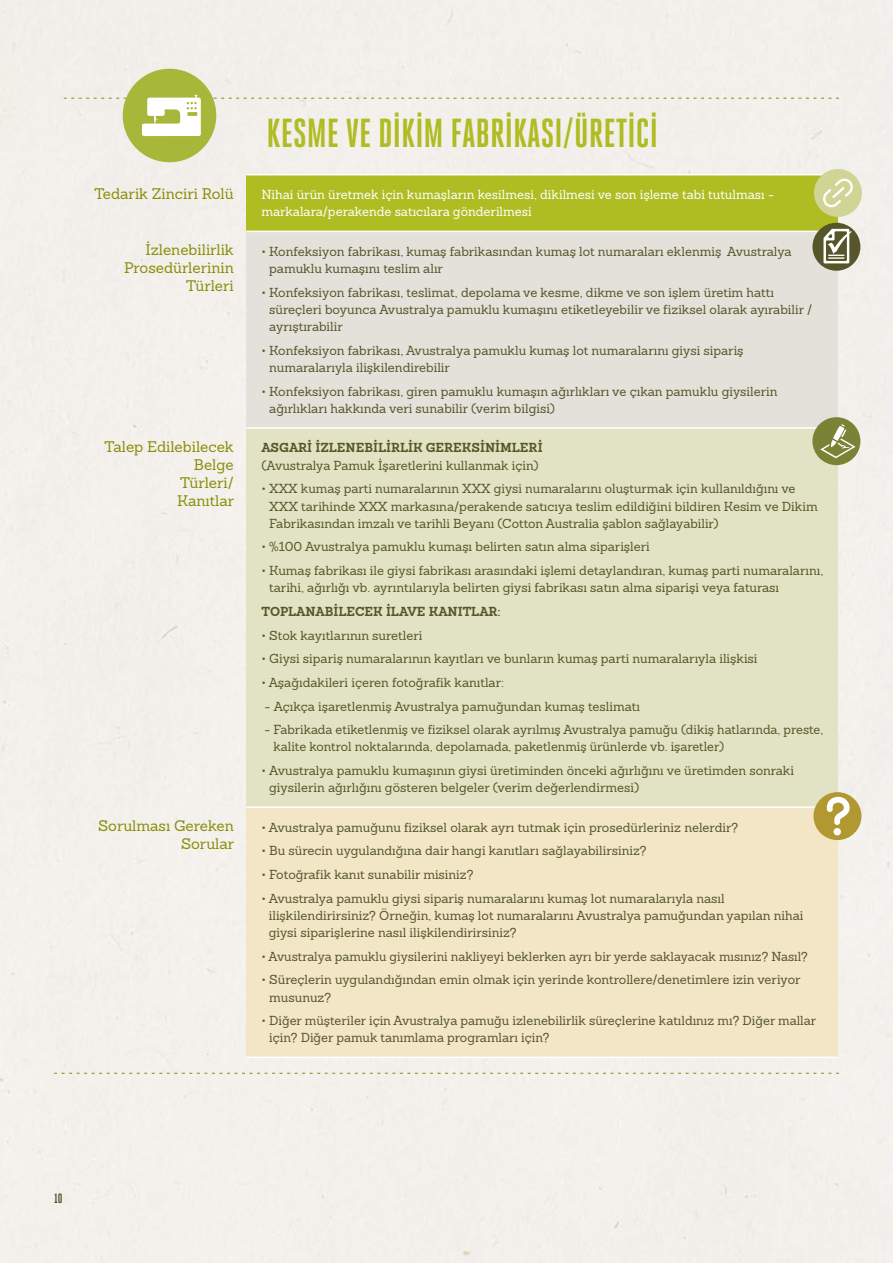
<style>
.page{position:relative;width:893px;height:1263px;background:#f3f0ec}
.page>*{position:absolute;margin:0;border:0;box-sizing:border-box;transform-origin:0 0}
.t1{font:700 40.5px "Heroic Condensed";color:#afbc22}
.t2{font:15px/18px "Sanchez";color:#8a8d09;text-align:right}
.t3{font:700 13.5px "Heroic Condensed";color:#57562a}
.t4{font:12.75px/17.2px "Sanchez";color:#57562a}
.t5{font:12.75px/17.2px "Sanchez";color:#fff}
.t6{font:700 12.75px "Sanchez";color:#57562a}
</style>
<div class="page">
<div style="left:247px;top:175px;width:591px;height:56px;background:#afbc22"></div>
<div style="left:247px;top:231px;width:591px;height:197px;background:#e3e1d9"></div>
<div style="left:247px;top:428px;width:591px;height:379px;background:#e2e3c4"></div>
<div style="left:247px;top:807px;width:591px;height:250px;background:#f2e6c6"></div>
<hr style="left:247px;top:427px;width:591px;height:2px;background:#fff">
<hr style="left:247px;top:806px;width:591px;height:2px;background:#fff">
<hr style="left:247px;top:1056px;width:591px;height:2px;background:#fff">
<hr style="left:247px;top:174px;width:591px;height:1px;background:#fff">
<hr style="left:247px;top:231px;width:591px;height:1px;background:#fff">
<svg style="left:54px;top:1073px;width:785px;height:1px"></svg>
<div style="left:123px;top:69px;width:93px;height:93px;background:#a7b739;border-radius:50%"></div>
<svg style="left:64px;top:95px;width:775px;height:41px;background:#edebdf"></svg>
<div style="left:814px;top:169px;width:48px;height:48px;background:#d0d595;border-radius:50%"></div>
<svg style="left:823px;top:178px;width:30px;height:30px"></svg>
<div style="left:812px;top:223px;width:48px;height:48px;background:#57562a;border-radius:50%"></div>
<svg style="left:823px;top:229px;width:29px;height:34px"></svg>
<div style="left:812px;top:417px;width:48px;height:48px;background:#7a8335;border-radius:50%"></div>
<svg style="left:820px;top:424px;width:36px;height:34px"></svg>
<div style="left:813px;top:792px;width:48px;height:48px;background:#b29830;border-radius:50%"></div>
<svg style="left:827px;top:797px;width:23px;height:38px"></svg>
<h1 class="t1" style="left:266px;top:110px;width:393px">KESME VE DIKIM FABRIKASI/ÜRETICI</h1>
<p class="t2" style="left:94px;top:184px;width:141px">Tedarik Zinciri Rolü</p>
<p class="t5" style="left:261px;top:186px;width:514px">Nihai ürün üretmek için kumaşların kesilmesi, dikilmesi ve son işleme tabi tutulması - markalara/perakende satıcılara gönderilmesi</p>
<p class="t2" style="left:124px;top:241px;width:111px">İzlenebilirlik<br>Prosedürlerinin<br>Türleri</p>
<p class="t4" style="left:269px;top:243px;width:524px;text-indent:-8px">• Konfeksiyon fabrikası, kumaş fabrikasından kumaş lot numaraları eklenmiş Avustralya pamuklu kumaşını teslim alır</p>
<p class="t4" style="left:269px;top:284px;width:544px;text-indent:-8px">• Konfeksiyon fabrikası, teslimat, depolama ve kesme, dikme ve son işlem üretim hattı süreçleri boyunca Avustralya pamuklu kumaşını etiketleyebilir ve fiziksel olarak ayırabilir / ayrıştırabilir</p>
<p class="t4" style="left:269px;top:342px;width:476px;text-indent:-8px">• Konfeksiyon fabrikası, Avustralya pamuklu kumaş lot numaralarını giysi sipariş numaralarıyla ilişkilendirebilir</p>
<p class="t4" style="left:269px;top:383px;width:510px;text-indent:-8px">• Konfeksiyon fabrikası, giren pamuklu kumaşın ağırlıkları ve çıkan pamuklu giysilerin ağırlıkları hakkında veri sunabilir (verim bilgisi)</p>
<p class="t2" style="left:105px;top:438px;width:131px">Talep Edilebilecek<br>Belge<br>Türleri/<br>Kanıtlar</p>
<p class="t6" style="left:261px;top:439px;width:283px">ASGARI IZLENEBILIRLIK GEREKSINIMLERI</p>
<p class="t4" style="left:261px;top:456px;width:279px">(Avustralya Pamuk İşaretlerini kullanmak için)</p>
<p class="t4" style="left:269px;top:480px;width:550px;text-indent:-8px">• XXX kumaş parti numaralarının XXX giysi numaralarını oluşturmak için kullanıldığını ve<br>XXX tarihinde XXX markasına/perakende satıcıya teslim edildiğini bildiren Kesim ve Dikim<br>Fabrikasından imzalı ve tarihli Beyanı (Cotton Australia şablon sağlayabilir)</p>
<p class="t4" style="left:261px;top:538px;width:390px">• %100 Avustralya pamuklu kumaşı belirten satın alma siparişleri</p>
<p class="t4" style="left:269px;top:562px;width:556px;text-indent:-8px">• Kumaş fabrikası ile giysi fabrikası arasındaki işlemi detaylandıran, kumaş parti numaralarını, tarihi, ağırlığı vb. ayrıntılarıyla belirten giysi fabrikası satın alma siparişi veya faturası</p>
<p class="t6" style="left:261px;top:603px;width:241px">TOPLANABILECEK ILAVE KANITLAR:</p>
<p class="t4" style="left:261px;top:626px;width:162px">• Stok kayıtlarının suretleri</p>
<p class="t4" style="left:261px;top:650px;width:498px">• Giysi sipariş numaralarının kayıtları ve bunların kumaş parti numaralarıyla ilişkisi</p>
<p class="t4" style="left:261px;top:674px;width:244px">• Aşağıdakileri içeren fotoğrafik kanıtlar:</p>
<p class="t4" style="left:265px;top:697px;width:377px">- Açıkça işaretlenmiş Avustralya pamuğundan kumaş teslimatı</p>
<p class="t4" style="left:274px;top:721px;width:551px;text-indent:-9px">- Fabrikada etiketlenmiş ve fiziksel olarak ayrılmış Avustralya pamuğu (dikiş hatlarında, preste, kalite kontrol noktalarında, depolamada, paketlenmiş ürünlerde vb. işaretler)</p>
<p class="t4" style="left:269px;top:762px;width:526px;text-indent:-8px">• Avustralya pamuklu kumaşının giysi üretiminden önceki ağırlığını ve üretimden sonraki giysilerin ağırlığını gösteren belgeler (verim değerlendirmesi)</p>
<p class="t2" style="left:98px;top:817px;width:137px">Sorulması Gereken<br>Sorular</p>
<p class="t4" style="left:261px;top:818px;width:478px">• Avustralya pamuğunu fiziksel olarak ayrı tutmak için prosedürleriniz nelerdir?</p>
<p class="t4" style="left:261px;top:842px;width:387px">• Bu sürecin uygulandığına dair hangi kanıtları sağlayabilirsiniz?</p>
<p class="t4" style="left:261px;top:866px;width:214px">• Fotoğrafik kanıt sunabilir misiniz?</p>
<p class="t4" style="left:269px;top:889px;width:536px;text-indent:-7px">• Avustralya pamuklu giysi sipariş numaralarını kumaş lot numaralarıyla nasıl ilişkilendirirsiniz? Örneğin, kumaş lot numaralarını Avustralya pamuğundan yapılan nihai giysi siparişlerine nasıl ilişkilendirirsiniz?</p>
<p class="t4" style="left:261px;top:947px;width:548px">• Avustralya pamuklu giysilerini nakliyeyi beklerken ayrı bir yerde saklayacak mısınız? Nasıl?</p>
<p class="t4" style="left:269px;top:971px;width:533px;text-indent:-8px">• Süreçlerin uygulandığından emin olmak için yerinde kontrollere/denetimlere izin veriyor musunuz?</p>
<p class="t4" style="left:269px;top:1012px;width:549px;text-indent:-8px">• Diğer müşteriler için Avustralya pamuğu izlenebilirlik süreçlerine katıldınız mı? Diğer mallar için? Diğer pamuk tanımlama programları için?</p>
<p class="t3" style="left:54px;top:1191px;width:10px">10</p>
</div>
